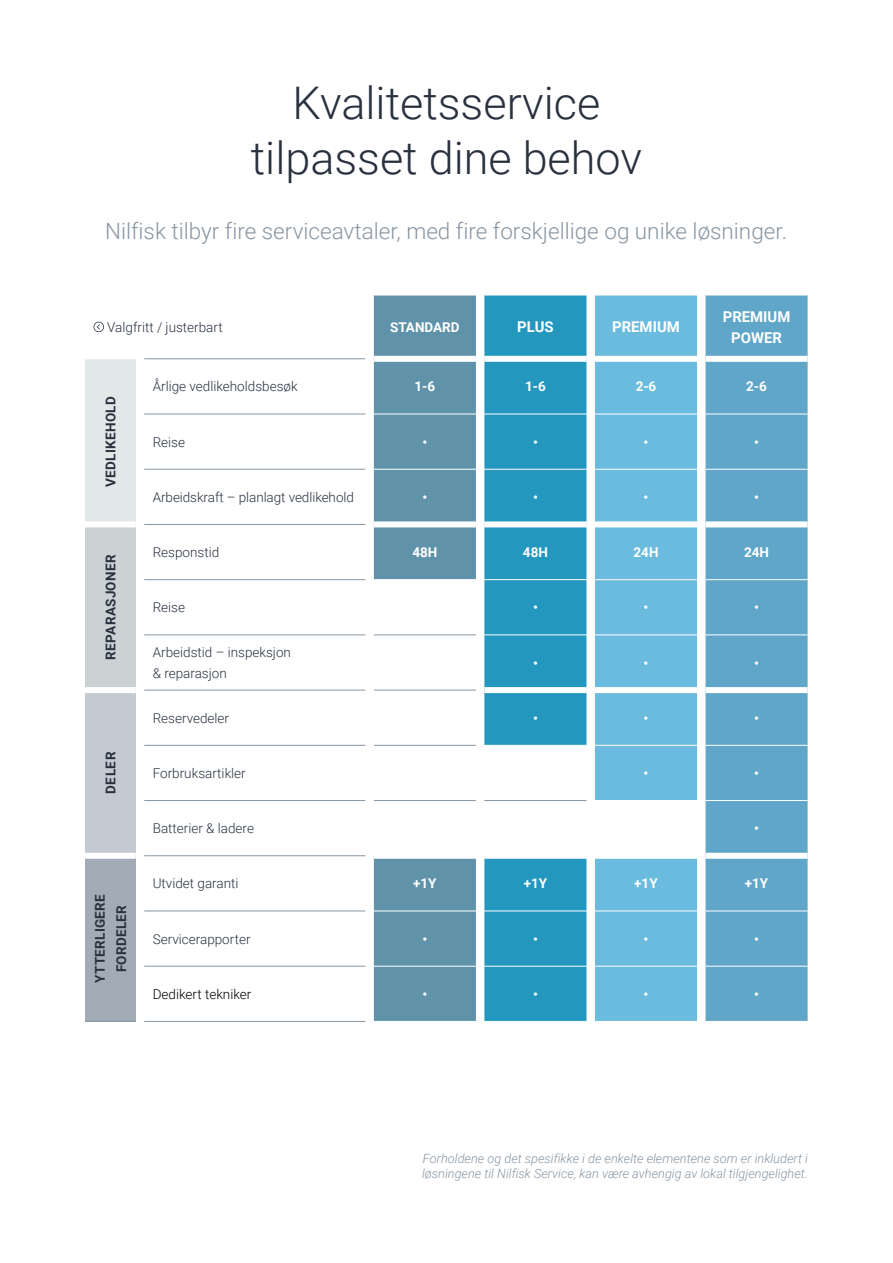
<style>
.page{position:relative;width:893px;height:1263px;background:#fff}
.page>*{position:absolute;margin:0;border:0;box-sizing:border-box;transform-origin:0 0}
.t1{font:300 45px/55.5px "Roboto";color:#29313f;text-align:center}
.t2{font:300 22.5px "Roboto";color:#8796a3}
.t3{font:700 14.85px/21.3px "Roboto";color:#fff;text-align:center}
.t4{font:300 13.5px/21.1px "Roboto";color:#29313f}
.t5{font:700 13.5px "Roboto";color:#fff}
.t6{font:700 13.5px/21.1px "Roboto";letter-spacing:.02em;color:#29313f;text-align:center}
.t7{font:300 13.5px "Roboto";color:#000}
.t8{font:italic 300 12.75px/15.3px "Roboto";color:#8796a3}
</style>
<div class="page">
<div style="left:374px;top:296px;width:102px;height:725px;background:#6093aa"></div>
<div style="left:484px;top:296px;width:102px;height:725px;background:#2497bf"></div>
<svg style="left:595px;top:296px;width:102px;height:725px;background:#76c0e1"></svg>
<div style="left:705px;top:296px;width:103px;height:725px;background:#5fa6c9"></div>
<div style="left:85px;top:359px;width:51px;height:165px;background:#e2e7e8"></div>
<div style="left:85px;top:524px;width:51px;height:166px;background:#cad2d3"></div>
<div style="left:85px;top:690px;width:51px;height:166px;background:#c4cad1"></div>
<div style="left:85px;top:856px;width:51px;height:165px;background:#a2acb7"></div>
<hr style="left:144px;top:358px;width:221px;height:1px;background:#8796a3">
<hr style="left:144px;top:414px;width:221px;height:1px;background:#8796a3">
<hr style="left:144px;top:469px;width:221px;height:1px;background:#8796a3">
<hr style="left:144px;top:524px;width:221px;height:1px;background:#8796a3">
<hr style="left:144px;top:579px;width:221px;height:1px;background:#8796a3">
<hr style="left:144px;top:635px;width:221px;height:1px;background:#8796a3">
<hr style="left:144px;top:690px;width:221px;height:1px;background:#8796a3">
<hr style="left:144px;top:745px;width:221px;height:1px;background:#8796a3">
<hr style="left:144px;top:800px;width:221px;height:1px;background:#8796a3">
<hr style="left:85px;top:1021px;width:51px;height:1px;background:#8796a3">
<hr style="left:144px;top:855px;width:221px;height:1px;background:#8796a3">
<hr style="left:144px;top:911px;width:221px;height:1px;background:#8796a3">
<hr style="left:144px;top:966px;width:221px;height:1px;background:#8796a3">
<hr style="left:144px;top:1021px;width:221px;height:1px;background:#8796a3">
<hr style="left:374px;top:414px;width:102px;height:1px;background:#fff">
<hr style="left:484px;top:414px;width:102px;height:1px;background:#fff">
<hr style="left:595px;top:414px;width:102px;height:1px;background:#fff">
<hr style="left:705px;top:414px;width:103px;height:1px;background:#fff">
<hr style="left:374px;top:469px;width:102px;height:1px;background:#fff">
<hr style="left:484px;top:469px;width:102px;height:1px;background:#fff">
<hr style="left:595px;top:469px;width:102px;height:1px;background:#fff">
<hr style="left:705px;top:469px;width:103px;height:1px;background:#fff">
<hr style="left:595px;top:579px;width:102px;height:1px;background:#fff">
<hr style="left:705px;top:579px;width:103px;height:1px;background:#fff">
<hr style="left:595px;top:635px;width:102px;height:1px;background:#fff">
<hr style="left:705px;top:635px;width:103px;height:1px;background:#fff">
<hr style="left:595px;top:745px;width:102px;height:1px;background:#fff">
<hr style="left:705px;top:745px;width:103px;height:1px;background:#fff">
<svg style="left:374px;top:527px;width:213px;height:385px"></svg>
<hr style="left:595px;top:911px;width:102px;height:1px;background:#fff">
<hr style="left:705px;top:911px;width:103px;height:1px;background:#fff">
<hr style="left:374px;top:966px;width:102px;height:1px;background:#fff">
<hr style="left:484px;top:966px;width:102px;height:1px;background:#fff">
<hr style="left:595px;top:966px;width:102px;height:1px;background:#fff">
<hr style="left:705px;top:966px;width:103px;height:1px;background:#fff">
<div style="left:374px;top:356px;width:102px;height:6px;background:#fff"></div>
<div style="left:484px;top:356px;width:102px;height:6px;background:#fff"></div>
<div style="left:595px;top:356px;width:102px;height:6px;background:#fff"></div>
<div style="left:705px;top:356px;width:103px;height:6px;background:#fff"></div>
<div style="left:374px;top:521px;width:102px;height:6px;background:#fff"></div>
<div style="left:484px;top:521px;width:102px;height:6px;background:#fff"></div>
<div style="left:595px;top:521px;width:102px;height:6px;background:#fff"></div>
<div style="left:705px;top:521px;width:103px;height:6px;background:#fff"></div>
<div style="left:484px;top:687px;width:102px;height:6px;background:#fff"></div>
<div style="left:586px;top:687px;width:9px;height:6px;background:#fff"></div>
<div style="left:595px;top:687px;width:102px;height:6px;background:#fff"></div>
<div style="left:705px;top:687px;width:103px;height:6px;background:#fff"></div>
<div style="left:85px;top:853px;width:51px;height:6px;background:#fff"></div>
<div style="left:85px;top:687px;width:51px;height:6px;background:#fff"></div>
<div style="left:85px;top:521px;width:51px;height:6px;background:#fff"></div>
<div style="left:374px;top:853px;width:102px;height:6px;background:#fff"></div>
<div style="left:476px;top:853px;width:8px;height:6px;background:#fff"></div>
<div style="left:484px;top:853px;width:102px;height:6px;background:#fff"></div>
<div style="left:586px;top:853px;width:9px;height:6px;background:#fff"></div>
<hr style="left:595px;top:800px;width:102px;height:1px;background:#fff">
<hr style="left:705px;top:800px;width:103px;height:1px;background:#fff">
<div style="left:595px;top:853px;width:102px;height:6px;background:#fff"></div>
<div style="left:705px;top:853px;width:103px;height:6px;background:#fff"></div>
<hr style="left:374px;top:800px;width:102px;height:1px;background:#8796a3">
<hr style="left:484px;top:800px;width:102px;height:1px;background:#8796a3">
<svg style="left:94px;top:322px;width:10px;height:10px"></svg>
<h1 class="t1" style="left:251px;top:73px;width:393px">Kvalitetsservice tilpasset dine behov</h1>
<h2 class="t2" style="left:105px;top:216px;width:683px">Nilfisk tilbyr fire serviceavtaler, med fire forskjellige og unike løsninger.</h2>
<p class="t4" style="left:107px;top:316px;width:117px">Valgfritt / justerbart</p>
<p class="t5" style="left:390px;top:318px;width:71px">STANDARD</p>
<p class="t3" style="left:517px;top:316px;width:38px">PLUS</p>
<p class="t3" style="left:612px;top:316px;width:69px">PREMIUM</p>
<p class="t3" style="left:723px;top:305px;width:69px">PREMIUM<br>POWER</p>
<p class="t6" style="left:100px;top:487px;width:92px;rotate:-90deg">VEDLIKEHOLD</p>
<p class="t6" style="left:100px;top:660px;width:107px;rotate:-90deg">REPARASJONER</p>
<p class="t6" style="left:100px;top:794px;width:44px;rotate:-90deg">DELER</p>
<p class="t6" style="left:89px;top:983px;width:90px;rotate:-90deg">YTTERLIGERE<br>FORDELER</p>
<p class="t4" style="left:153px;top:376px;width:146px">Årlige vedlikeholdsbesøk</p>
<p class="t5" style="left:415px;top:377px;width:22px">1-6</p>
<p class="t5" style="left:525px;top:377px;width:22px">1-6</p>
<p class="t5" style="left:636px;top:377px;width:22px">2-6</p>
<p class="t5" style="left:746px;top:377px;width:22px">2-6</p>
<p class="t4" style="left:153px;top:431px;width:34px">Reise</p>
<p class="t5" style="left:422px;top:432px;width:6px">•</p>
<p class="t5" style="left:533px;top:432px;width:6px">•</p>
<p class="t5" style="left:644px;top:432px;width:6px">•</p>
<p class="t5" style="left:754px;top:432px;width:6px">•</p>
<p class="t4" style="left:153px;top:486px;width:203px">Arbeidskraft – planlagt vedlikehold</p>
<p class="t5" style="left:422px;top:488px;width:6px">•</p>
<p class="t5" style="left:533px;top:488px;width:6px">•</p>
<p class="t5" style="left:644px;top:488px;width:6px">•</p>
<p class="t5" style="left:754px;top:488px;width:6px">•</p>
<p class="t4" style="left:153px;top:541px;width:68px">Responstid</p>
<p class="t5" style="left:412px;top:543px;width:27px">48H</p>
<p class="t5" style="left:523px;top:543px;width:27px">48H</p>
<p class="t5" style="left:633px;top:543px;width:27px">24H</p>
<p class="t5" style="left:744px;top:543px;width:27px">24H</p>
<p class="t4" style="left:153px;top:596px;width:34px">Reise</p>
<p class="t5" style="left:533px;top:598px;width:6px">•</p>
<p class="t5" style="left:644px;top:598px;width:6px">•</p>
<p class="t5" style="left:754px;top:598px;width:6px">•</p>
<p class="t4" style="left:153px;top:641px;width:140px">Arbeidstid – inspeksjon &amp; reparasjon</p>
<p class="t5" style="left:533px;top:653px;width:6px">•</p>
<p class="t5" style="left:644px;top:653px;width:6px">•</p>
<p class="t5" style="left:754px;top:653px;width:6px">•</p>
<p class="t4" style="left:153px;top:707px;width:78px">Reservedeler</p>
<p class="t5" style="left:533px;top:708px;width:6px">•</p>
<p class="t5" style="left:644px;top:708px;width:6px">•</p>
<p class="t5" style="left:754px;top:708px;width:6px">•</p>
<p class="t4" style="left:153px;top:762px;width:95px">Forbruksartikler</p>
<p class="t5" style="left:644px;top:764px;width:6px">•</p>
<p class="t5" style="left:754px;top:764px;width:6px">•</p>
<p class="t4" style="left:153px;top:817px;width:103px">Batterier &amp; ladere</p>
<p class="t5" style="left:754px;top:819px;width:6px">•</p>
<p class="t4" style="left:153px;top:872px;width:87px">Utvidet garanti</p>
<p class="t5" style="left:413px;top:874px;width:25px">+1Y</p>
<p class="t5" style="left:524px;top:874px;width:25px">+1Y</p>
<p class="t5" style="left:634px;top:874px;width:25px">+1Y</p>
<p class="t5" style="left:745px;top:874px;width:25px">+1Y</p>
<p class="t4" style="left:153px;top:928px;width:99px">Servicerapporter</p>
<p class="t5" style="left:422px;top:929px;width:6px">•</p>
<p class="t5" style="left:533px;top:929px;width:6px">•</p>
<p class="t5" style="left:644px;top:929px;width:6px">•</p>
<p class="t5" style="left:754px;top:929px;width:6px">•</p>
<p class="t7" style="left:153px;top:984px;width:100px">Dedikert tekniker</p>
<p class="t5" style="left:422px;top:984px;width:6px">•</p>
<p class="t5" style="left:533px;top:984px;width:6px">•</p>
<p class="t5" style="left:644px;top:984px;width:6px">•</p>
<p class="t5" style="left:754px;top:984px;width:6px">•</p>
<p class="t8" style="left:422px;top:1150px;width:387px">Forholdene og det spesifikke i de enkelte elementene som er inkludert i løsningene til Nilfisk Service, kan være avhengig av lokal tilgjengelighet.</p>
</div>
